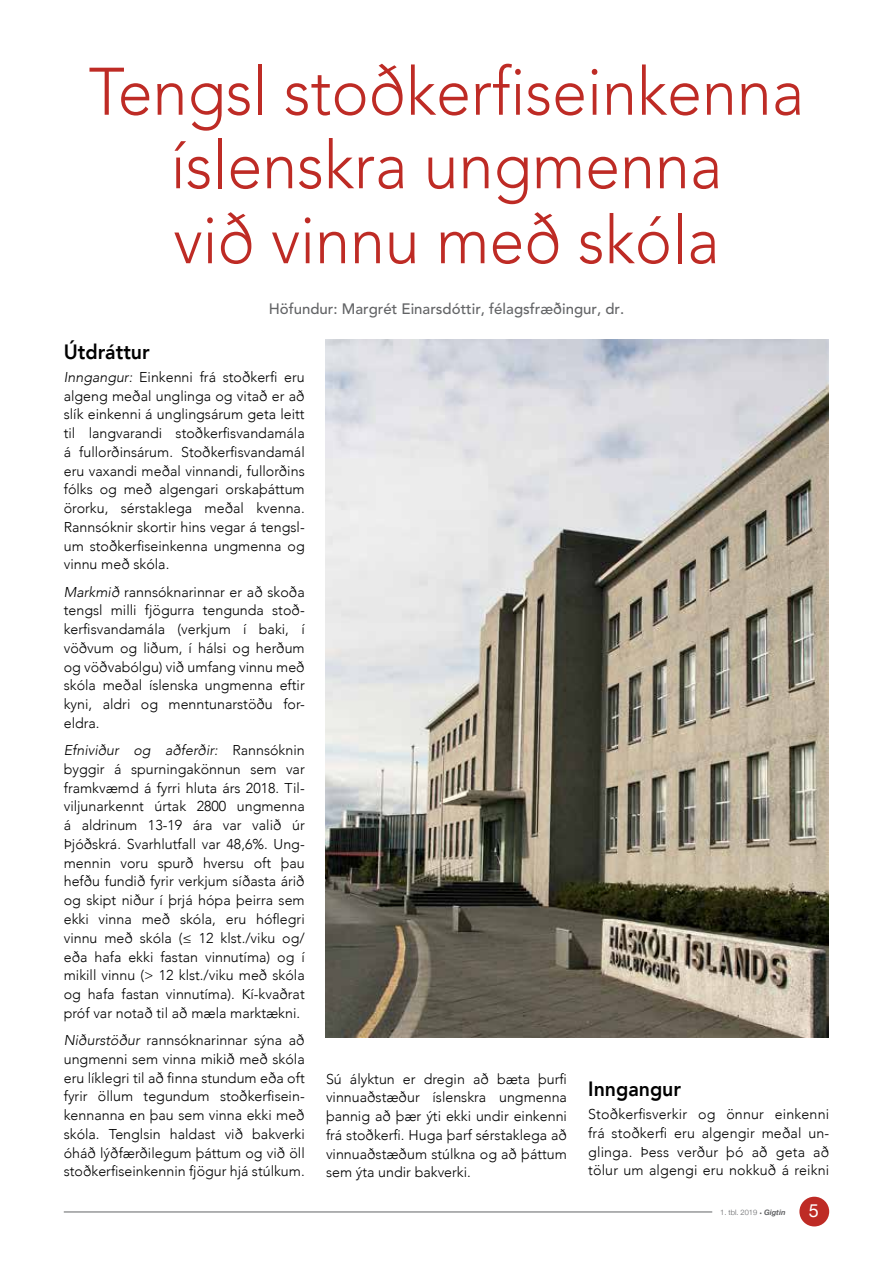
<style>
.page{position:relative;width:893px;height:1263px;background:#fff}
.page>*{position:absolute;margin:0;border:0;box-sizing:border-box;transform-origin:0 0}
.t1{font:300 66.45px/74.2px "Avenir";color:#be2b25;text-align:center;scale:.94 1}
.t2{font:800 20.7px "Avenir";color:#000;scale:.94 1}
.t3{font:18px "Helvetica Neue";color:#fff}
.t4{font:500 15px "Avenir";color:#636466}
.t5{font:300 14.25px/18.8px "Avenir";color:#000;text-align:justify}
.t6{font:300 7.5px "Helvetica Neue";color:#636466}
.s1{font-style:italic}
.s2{font-weight:700}
.s3{font-weight:700;font-style:italic}
</style>
<div class="page">
<hr style="left:64px;top:1211px;width:648px;height:1px;background:#636466">
<div style="left:799px;top:1197px;width:30px;height:29px;background:#be2b25;border-radius:50%"></div>
<img style="left:326px;top:339px;width:502px;height:698px">
<h1 class="t1" style="left:89px;top:55px;width:763px">Tengsl stoðkerfiseinkenna íslenskra ungmenna<br>við vinnu með skóla</h1>
<p class="t4" style="left:269px;top:300px;width:357px">Höfundur: Margrét Einarsdóttir, félagsfræðingur, dr.</p>
<h2 class="t2" style="left:64px;top:335px;width:93px">Útdráttur</h2>
<p class="t5" style="left:64px;top:368px;width:242px"><span class="s1">Inngangur:</span> Einkenni frá stoðkerfi eru algeng meðal unglinga og vitað er að slík einkenni á unglingsárum geta leitt til langvarandi stoðkerfisvandamála á fullorðinsárum. Stoðkerfisvandamál eru vaxandi meðal vinnandi, fullorðins fólks og með algengari orskaþáttum örorku, sérstaklega meðal kvenna.<br>Rannsóknir skortir hins vegar á tengsl&shy;um stoðkerfiseinkenna ungmenna og vinnu með skóla.</p>
<p class="t5" style="left:64px;top:582px;width:242px"><span class="s1">Markmið</span> rannsóknarinnar er að skoða tengsl milli fjögurra tengunda stoð&shy;kerfisvandamála (verkjum í baki, í vöðvum og liðum, í hálsi og herðum og vöðvabólgu) við umfang vinnu með skóla meðal íslenska ungmenna eftir kyni, aldri og menntunarstöðu for&shy;eldra.</p>
<p class="t5" style="left:64px;top:741px;width:242px"><span class="s1">Efniviður og aðferðir:</span> Rannsóknin byggir á spurningakönnun sem var framkvæmd á fyrri hluta árs 2018. Til&shy;viljunarkennt úrtak 2800 ungmenna á aldrinum 13-19 ára var valið úr Þjóðskrá. Svarhlutfall var 48,6%. Ung&shy;mennin voru spurð hversu oft þau hefðu fundið fyrir verkjum síðasta árið og skipt niður í þrjá hópa þeirra sem ekki vinna með skóla, eru hóflegri vinnu með skóla (≤ 12 klst./viku og/ eða hafa ekki fastan vinnutíma) og í mikill vinnu (&gt; 12 klst./viku með skóla og hafa fastan vinnutíma). Kí-kvaðrat próf var notað til að mæla marktækni.</p>
<p class="t5" style="left:64px;top:1031px;width:242px"><span class="s1">Niðurstöður</span> rannsóknarinnar sýna að ungmenni sem vinna mikið með skóla eru líklegri til að finna stundum eða oft fyrir öllum tegundum stoðkerfisein&shy;kennanna en þau sem vinna ekki með skóla. Tenglsin haldast við bakverki óháð lýðfærðilegum þáttum og við öll stoðkerfiseinkennin fjögur hjá stúlkum.</p>
<p class="t5" style="left:326px;top:1069px;width:242px">Sú ályktun er dregin að bæta þurfi vinnuaðstæður íslenskra ungmenna þannig að þær ýti ekki undir einkenni frá stoðkerfi. Huga þarf sérstaklega að vinnuaðstæðum stúlkna og að þáttum sem ýta undir bakverki.</p>
<h2 class="t2" style="left:588px;top:1073px;width:100px">Inngangur</h2>
<p class="t5" style="left:588px;top:1105px;width:242px">Stoðkerfisverkir og önnur einkenni frá stoðkerfi eru algengir meðal un&shy;glinga. Þess verður þó að geta að tölur um algengi eru nokkuð á reikni</p>
<p class="t6" style="left:720px;top:1206px;width:67px">1. tbl. 2019 <span class="s2">•</span> <span class="s3">Gigtin</span></p>
<p class="t3" style="left:809px;top:1197px;width:12px">5</p>
</div>
